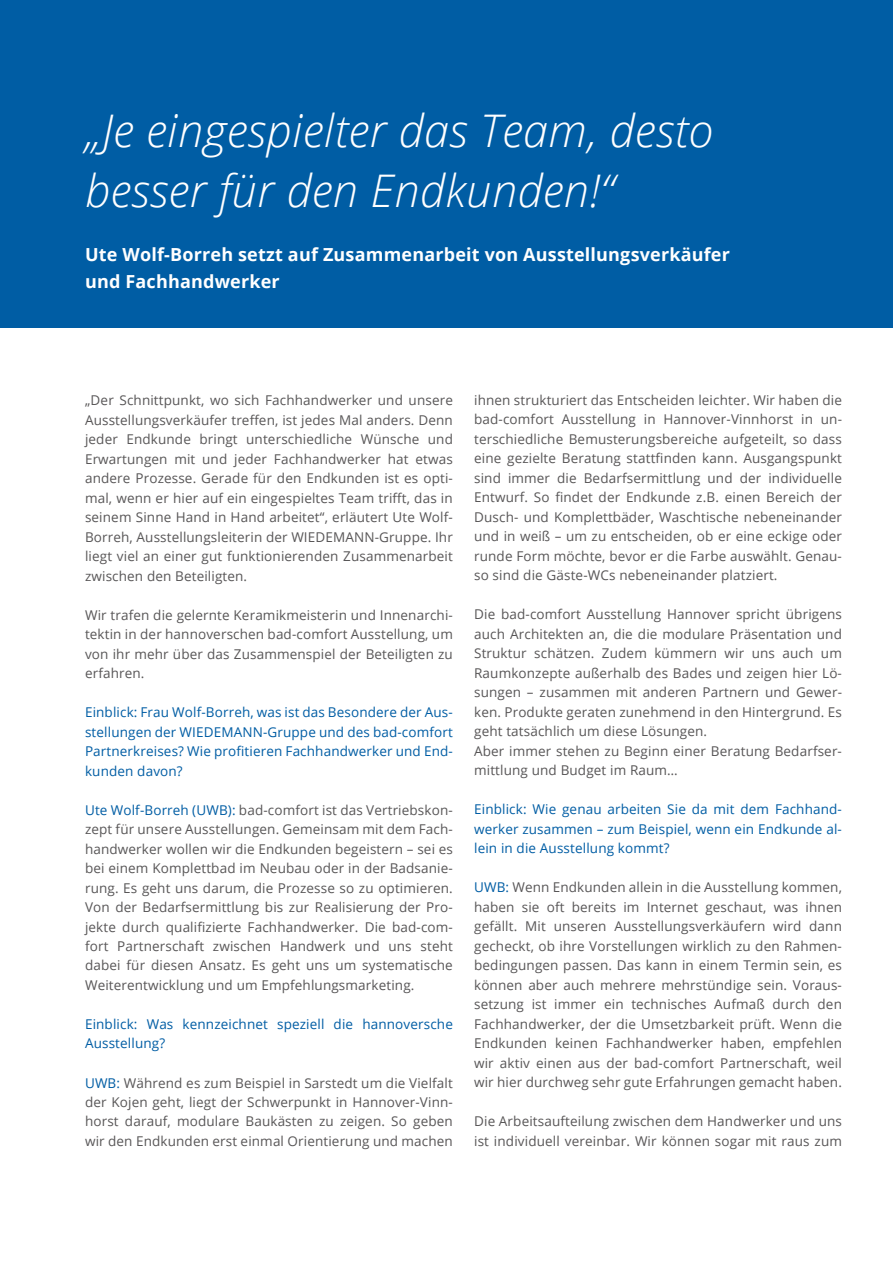
<style>
.page{position:relative;width:893px;height:1263px;background:#fff}
.page>*{position:absolute;margin:0;border:0;box-sizing:border-box;transform-origin:0 0}
.t1{font:italic 300 45px/60px "Open Sans";letter-spacing:.01em;color:#fff}
.t2{font:700 18px/27px "Open Sans";letter-spacing:.01em;color:#fff}
.t3{font:13.5px/19.5px "Open Sans";letter-spacing:.01em;color:#585657;text-align:justify}
.t4{font:13.5px/19.5px "Open Sans";letter-spacing:.01em;color:#005da4;text-align:justify}
.s1{color:#005da4}
</style>
<div class="page">
<div style="left:0;top:0;width:893px;height:327px;background:#005da4"></div>
<h1 class="t1" style="left:85px;top:99px;width:630px">„Je eingespielter das Team, desto besser für den Endkunden!“</h1>
<h2 class="t2" style="left:85px;top:240px;width:646px">Ute Wolf-Borreh setzt auf Zusammenarbeit von Ausstellungsverkäufer und Fachhandwerker</h2>
<p class="t3" style="left:85px;top:390px;width:369px">„Der Schnittpunkt, wo sich Fachhandwerker und unsere Ausstellungsverkäufer treffen, ist jedes Mal anders. Denn jeder Endkunde bringt unterschiedliche Wünsche und Erwartungen mit und jeder Fachhandwerker hat etwas andere Prozesse. Gerade für den Endkunden ist es opti&shy;mal, wenn er hier auf ein eingespieltes Team trifft, das in seinem Sinne Hand in Hand arbeitet“, erläutert Ute Wolf-Borreh, Ausstellungsleiterin der WIEDEMANN-Gruppe. Ihr liegt viel an einer gut funktionierenden Zusammenarbeit zwischen den Beteiligten.</p>
<p class="t3" style="left:85px;top:604px;width:369px">Wir trafen die gelernte Keramikmeisterin und Innenarchi&shy;tektin in der hannoverschen bad-comfort Ausstellung, um von ihr mehr über das Zusammenspiel der Beteiligten zu erfahren.</p>
<p class="t4" style="left:85px;top:702px;width:369px">Einblick: Frau Wolf-Borreh, was ist das Besondere der Aus&shy;stellungen der WIEDEMANN-Gruppe und des bad-comfort Partnerkreises? Wie profitieren Fachhandwerker und End&shy;kunden davon?</p>
<p class="t3" style="left:85px;top:799px;width:369px"><span class="s1">Ute Wolf-Borreh (UWB):</span> bad-comfort ist das Vertriebskon&shy;zept für unsere Ausstellungen. Gemeinsam mit dem Fach&shy;handwerker wollen wir die Endkunden begeistern – sei es bei einem Komplettbad im Neubau oder in der Badsanie&shy;rung. Es geht uns darum, die Prozesse so zu optimieren.<br>Von der Bedarfsermittlung bis zur Realisierung der Pro&shy;jekte durch qualifizierte Fachhandwerker. Die bad-com&shy;fort Partnerschaft zwischen Handwerk und uns steht dabei für diesen Ansatz. Es geht uns um systematische Weiterentwicklung und um Empfehlungsmarketing.</p>
<p class="t4" style="left:85px;top:1014px;width:369px">Einblick: Was kennzeichnet speziell die hannoversche<br>Ausstellung?</p>
<p class="t3" style="left:85px;top:1072px;width:369px"><span class="s1">UWB:</span> Während es zum Beispiel in Sarstedt um die Vielfalt der Kojen geht, liegt der Schwerpunkt in Hannover-Vinn&shy;horst darauf, modulare Baukästen zu zeigen. So geben wir den Endkunden erst einmal Orientierung und machen</p>
<p class="t3" style="left:474px;top:390px;width:369px">ihnen strukturiert das Entscheiden leichter. Wir haben die bad-comfort Ausstellung in Hannover-Vinnhorst in un&shy;terschiedliche Bemusterungsbereiche aufgeteilt, so dass eine gezielte Beratung stattfinden kann. Ausgangspunkt sind immer die Bedarfsermittlung und der individuelle Entwurf. So findet der Endkunde z.B. einen Bereich der Dusch- und Komplettbäder, Waschtische nebeneinander und in weiß – um zu entscheiden, ob er eine eckige oder runde Form möchte, bevor er die Farbe auswählt. Genau&shy;so sind die Gäste-WCs nebeneinander platziert.</p>
<p class="t3" style="left:474px;top:604px;width:369px;text-align:left">Die bad-comfort Ausstellung Hannover spricht übrigens auch Architekten an, die die modulare Präsentation und Struktur schätzen. Zudem kümmern wir uns auch um Raumkonzepte außerhalb des Bades und zeigen hier Lö&shy;sungen – zusammen mit anderen Partnern und Gewer&shy;ken. Produkte geraten zunehmend in den Hintergrund. Es geht tatsächlich um diese Lösungen.<br>Aber immer stehen zu Beginn einer Beratung Bedarfser&shy;mittlung und Budget im Raum…</p>
<p class="t4" style="left:474px;top:799px;width:369px">Einblick: Wie genau arbeiten Sie da mit dem Fachhand&shy;werker zusammen – zum Beispiel, wenn ein Endkunde al&shy;lein in die Ausstellung kommt?</p>
<p class="t3" style="left:474px;top:877px;width:369px"><span class="s1">UWB:</span> Wenn Endkunden allein in die Ausstellung kommen, haben sie oft bereits im Internet geschaut, was ihnen gefällt. Mit unseren Ausstellungsverkäufern wird dann gecheckt, ob ihre Vorstellungen wirklich zu den Rahmen&shy;bedingungen passen. Das kann in einem Termin sein, es können aber auch mehrere mehrstündige sein. Voraus&shy;setzung ist immer ein technisches Aufmaß durch den Fachhandwerker, der die Umsetzbarkeit prüft. Wenn die Endkunden keinen Fachhandwerker haben, empfehlen wir aktiv einen aus der bad-comfort Partnerschaft, weil wir hier durchweg sehr gute Erfahrungen gemacht haben.</p>
<p class="t3" style="left:474px;top:1111px;width:369px">Die Arbeitsaufteilung zwischen dem Handwerker und uns ist individuell vereinbar. Wir können sogar mit raus zum</p>
</div>
